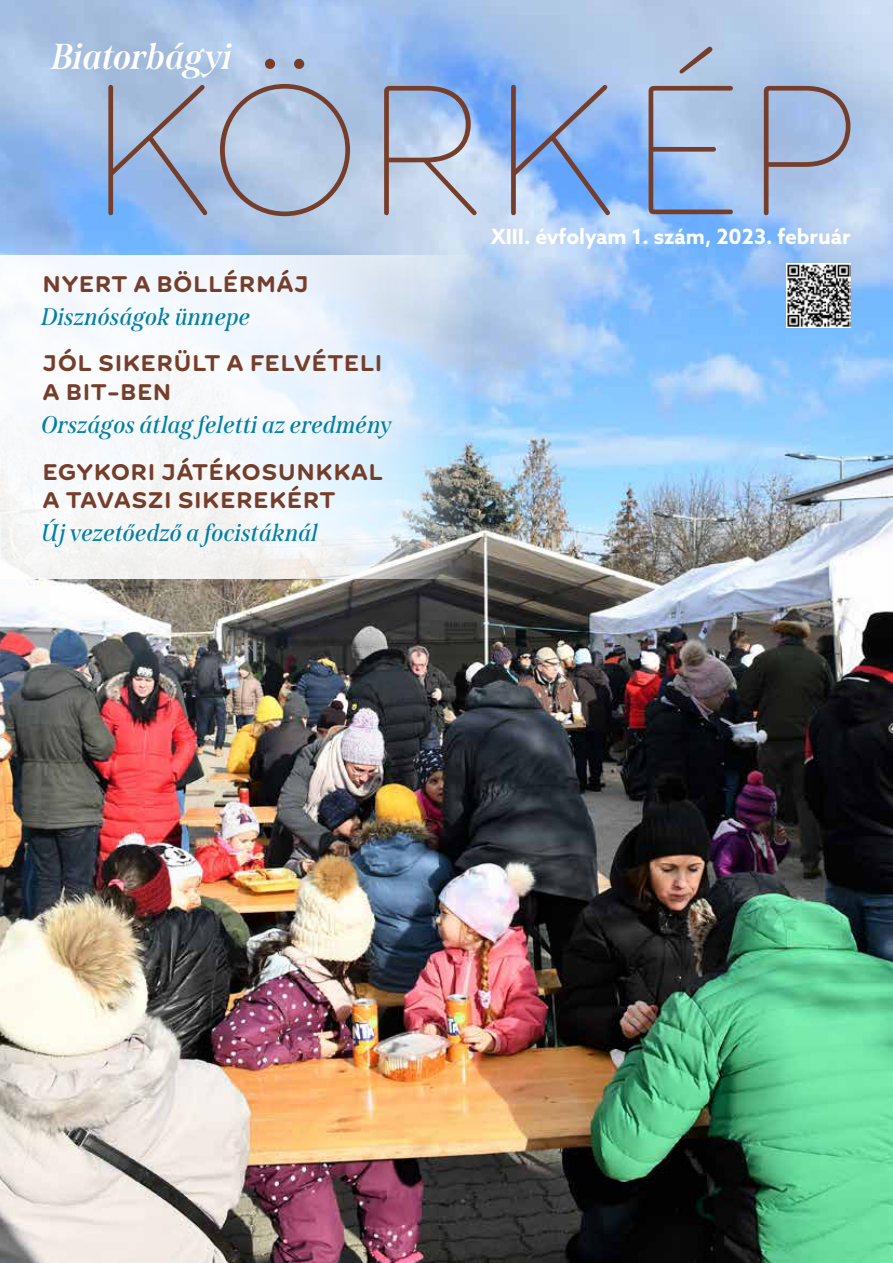
<style>
.page{position:relative;width:893px;height:1263px;background:#fff}
.page>*{position:absolute;margin:0;border:0;box-sizing:border-box;transform-origin:0 0}
.t1{font:100 195px "New Farm";letter-spacing:-.01em;color:#753e2a}
.t2{font:italic 700 36px "Span";color:#fff}
.t3{font:700 24px/28.8px "New Farm";letter-spacing:.02em;color:#753e2a}
.t4{font:italic 600 24px "Span";letter-spacing:.01em;color:#007fa4}
.t5{font:700 21px "Azo Sans";color:#fff}
</style>
<div class="page">
<img style="left:0;top:0;width:893px;height:1263px">
<img style="left:786px;top:263px;width:64px;height:64px">
<svg style="left:0;top:255px;width:472px;height:323px;fill:#f2f6fc"></svg>
<h2 class="t2" style="left:53px;top:35px;width:182px">Biatorbágyi</h2>
<h1 class="t1" style="left:85px;top:38px;width:777px">KÖRKÉP</h1>
<p class="t5" style="left:491px;top:223px;width:361px">XIII. évfolyam 1. szám, 2023. február</p>
<p class="t3" style="left:43px;top:271px;width:268px">NYERT A BÖLLÉRMÁJ</p>
<p class="t4" style="left:43px;top:303px;width:211px">Disznóságok ünnepe</p>
<p class="t3" style="left:43px;top:350px;width:341px">JÓL SIKERÜLT A FELVÉTELI<br>A BIT-BEN</p>
<p class="t4" style="left:43px;top:411px;width:352px">Országos átlag feletti az eredmény</p>
<p class="t3" style="left:43px;top:458px;width:342px">EGYKORI JÁTÉKOSUNKKAL<br>A TAVASZI SIKEREKÉRT</p>
<p class="t4" style="left:43px;top:519px;width:278px">Új vezetőedző a focistáknál</p>
</div>
